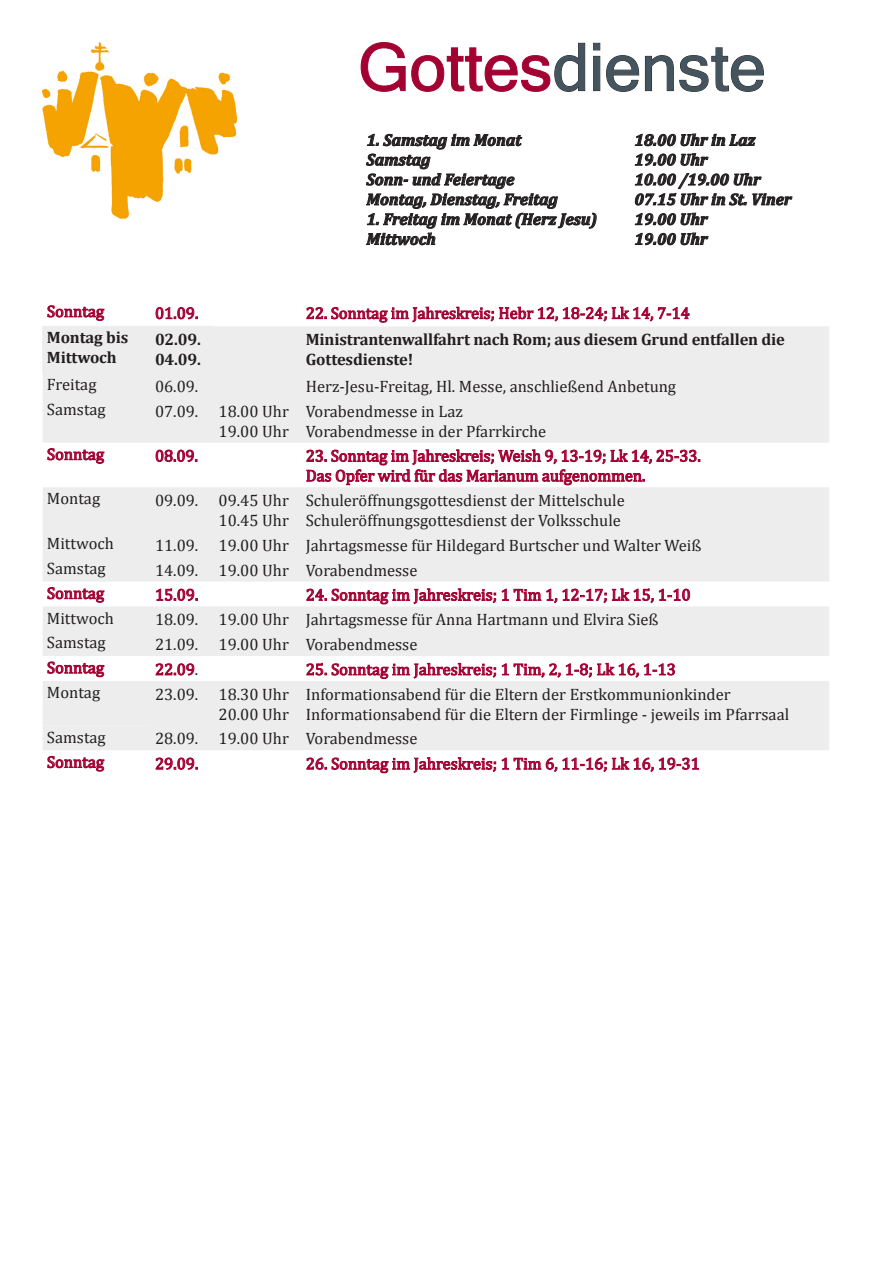
<style>
.page{position:relative;width:893px;height:1263px;background:#fff}
.page>*{position:absolute;margin:0;border:0;box-sizing:border-box;transform-origin:0 0}
.t1{font:66px "Microsoft Sans Serif";color:#45555f}
.t2{font:16.5px "Cambria";color:#231f20}
.t3{font:16.5px/19.8px "Cambria";color:#a40133}
.t4{font:italic 700 16.5px "Cambria";color:#231f20}
.t5{font:700 16.5px/19.8px "Cambria";letter-spacing:-.01em;color:#231f20}
.s1{color:#a40133}
.s2{color:#231f20}
</style>
<div class="page">
<img style="left:43px;top:43px;width:195px;height:176px">
<svg style="left:360px;top:42px;width:225px;height:50px"></svg>
<svg style="left:593px;top:43px;width:7px;height:48px"></svg>
<svg style="left:606px;top:55px;width:33px;height:37px"></svg>
<svg style="left:645px;top:47px;width:119px;height:45px"></svg>
<svg style="left:366px;top:133px;width:231px;height:113px"></svg>
<svg style="left:634px;top:133px;width:159px;height:113px"></svg>
<svg style="left:149px;top:326px;width:680px;height:330px;background:#eeefee"></svg>
<svg style="left:43px;top:662px;width:786px;height:108px;fill:#ecedec"></svg>
<hr style="left:42px;top:327px;width:1px;height:46px;background:#ecedec">
<hr style="left:149px;top:327px;width:1px;height:46px;background:#ecedec">
<hr style="left:149px;top:326px;width:64px;height:1px;background:#ecedec">
<hr style="left:212px;top:327px;width:1px;height:46px;background:#ecedec">
<hr style="left:149px;top:373px;width:64px;height:1px;background:#ecedec">
<svg style="left:155px;top:307px;width:43px;height:13px"></svg>
<svg style="left:306px;top:306px;width:384px;height:17px"></svg>
<svg style="left:155px;top:449px;width:42px;height:14px"></svg>
<svg style="left:306px;top:449px;width:394px;height:37px"></svg>
<svg style="left:155px;top:588px;width:43px;height:14px"></svg>
<svg style="left:306px;top:588px;width:384px;height:17px"></svg>
<svg style="left:43px;top:305px;width:106px;height:420px"></svg>
<svg style="left:155px;top:663px;width:40px;height:13px"></svg>
<svg style="left:306px;top:663px;width:369px;height:16px"></svg>
<svg style="left:47px;top:755px;width:58px;height:17px"></svg>
<svg style="left:155px;top:757px;width:43px;height:13px"></svg>
<svg style="left:306px;top:757px;width:393px;height:17px"></svg>
<h1 class="t1" style="left:358px;top:24px;width:409px"><span class="s1">Gottes</span>dienste</h1>
<p class="t4" style="left:367px;top:128px;width:156px">1. Samstag im Monat</p>
<p class="t4" style="left:634px;top:128px;width:122px">18.00 Uhr in Laz</p>
<p class="t4" style="left:367px;top:148px;width:65px">Samstag</p>
<p class="t4" style="left:634px;top:148px;width:75px">19.00 Uhr</p>
<p class="t4" style="left:367px;top:168px;width:149px">Sonn- und Feiertage</p>
<p class="t4" style="left:634px;top:168px;width:128px">10.00 /19.00 Uhr</p>
<p class="t4" style="left:367px;top:188px;width:193px">Montag, Dienstag, Freitag</p>
<p class="t4" style="left:634px;top:188px;width:158px">07.15 Uhr in St. Viner</p>
<p class="t4" style="left:367px;top:207px;width:232px">1. Freitag im Monat (Herz Jesu)</p>
<p class="t4" style="left:634px;top:207px;width:75px">19.00 Uhr</p>
<p class="t4" style="left:367px;top:227px;width:71px">Mittwoch</p>
<p class="t4" style="left:634px;top:227px;width:75px">19.00 Uhr</p>
<p class="t3" style="left:47px;top:301px;width:59px">Sonntag</p>
<p class="t3" style="left:155px;top:303px;width:45px">01.09.</p>
<p class="t3" style="left:306px;top:303px;width:385px">22. Sonntag im Jahreskreis; Hebr 12, 18-24; Lk 14, 7-14</p>
<p class="t5" style="left:47px;top:327px;width:83px">Montag bis<br>Mittwoch</p>
<p class="t5" style="left:155px;top:329px;width:47px">02.09.</p>
<p class="t5" style="left:306px;top:329px;width:481px">Ministrantenwallfahrt nach Rom; aus diesem Grund entfallen die<br>Gottesdienste!</p>
<p class="t5" style="left:155px;top:349px;width:47px">04.09.</p>
<p class="t2" style="left:47px;top:375px;width:51px">Freitag</p>
<p class="t2" style="left:155px;top:377px;width:45px">06.09.</p>
<p class="t2" style="left:306px;top:377px;width:372px">Herz-Jesu-Freitag, Hl. Messe, anschließend Anbetung</p>
<p class="t2" style="left:47px;top:400px;width:60px">Samstag</p>
<p class="t2" style="left:155px;top:401px;width:45px">07.09.</p>
<p class="t2" style="left:219px;top:401px;width:72px">18.00 Uhr</p>
<p class="t2" style="left:219px;top:421px;width:72px">19.00 Uhr</p>
<p class="t2" style="left:306px;top:401px;width:159px">Vorabendmesse in Laz</p>
<p class="t2" style="left:306px;top:421px;width:242px">Vorabendmesse in der Pfarrkirche</p>
<p class="t3" style="left:47px;top:444px;width:59px">Sonntag</p>
<p class="t3" style="left:155px;top:446px;width:44px">08.09.</p>
<p class="t3" style="left:306px;top:446px;width:397px">23. Sonntag im Jahreskreis; Weish 9, 13-19; Lk 14, 25-33.<br>Das Opfer wird für das Marianum aufgenommen.</p>
<p class="t2" style="left:47px;top:489px;width:55px">Montag</p>
<p class="t2" style="left:155px;top:491px;width:45px">09.09.</p>
<p class="t2" style="left:219px;top:491px;width:72px">09.45 Uhr</p>
<p class="t2" style="left:219px;top:511px;width:72px">10.45 Uhr</p>
<p class="t2" style="left:306px;top:491px;width:321px">Schuleröffnungsgottesdienst der Mittelschule</p>
<p class="t2" style="left:306px;top:511px;width:317px">Schuleröffnungsgottesdienst der Volksschule</p>
<p class="t2" style="left:47px;top:534px;width:68px">Mittwoch</p>
<p class="t2" style="left:155px;top:535px;width:45px">11.09.</p>
<p class="t2" style="left:219px;top:535px;width:72px">19.00 Uhr</p>
<p class="t2" style="left:306px;top:535px;width:397px">Jahrtagsmesse für Hildegard Burtscher und Walter Weiß</p>
<p class="t2" style="left:47px;top:558px;width:60px">Samstag</p>
<p class="t2" style="left:155px;top:560px;width:45px">14.09.</p>
<p class="t2" style="left:219px;top:560px;width:72px">19.00 Uhr</p>
<p class="t2" style="left:306px;top:560px;width:113px">Vorabendmesse</p>
<p class="t3" style="left:47px;top:583px;width:59px">Sonntag</p>
<p class="t3" style="left:155px;top:585px;width:45px">15.09.</p>
<p class="t3" style="left:306px;top:585px;width:386px">24. Sonntag im Jahreskreis; 1 Tim 1, 12-17; Lk 15, 1-10</p>
<p class="t2" style="left:47px;top:608px;width:68px">Mittwoch</p>
<p class="t2" style="left:155px;top:610px;width:45px">18.09.</p>
<p class="t2" style="left:219px;top:610px;width:72px">19.00 Uhr</p>
<p class="t2" style="left:306px;top:610px;width:354px">Jahrtagsmesse für Anna Hartmann und Elvira Sieß</p>
<p class="t2" style="left:47px;top:633px;width:60px">Samstag</p>
<p class="t2" style="left:155px;top:635px;width:45px">21.09.</p>
<p class="t2" style="left:219px;top:635px;width:72px">19.00 Uhr</p>
<p class="t2" style="left:306px;top:635px;width:113px">Vorabendmesse</p>
<p class="t3" style="left:47px;top:658px;width:59px">Sonntag</p>
<p class="t3" style="left:155px;top:659px;width:45px">22.09<span class="s2">.</span></p>
<p class="t3" style="left:306px;top:659px;width:372px">25. Sonntag im Jahreskreis; 1 Tim, 2, 1-8; Lk 16, 1-13</p>
<p class="t2" style="left:47px;top:683px;width:55px">Montag</p>
<p class="t2" style="left:155px;top:684px;width:45px">23.09.</p>
<p class="t2" style="left:219px;top:684px;width:72px">18.30 Uhr</p>
<p class="t2" style="left:219px;top:704px;width:72px">20.00 Uhr</p>
<p class="t2" style="left:306px;top:684px;width:426px">Informationsabend für die Eltern der Erstkommunionkinder</p>
<p class="t2" style="left:306px;top:704px;width:485px">Informationsabend für die Eltern der Firmlinge - jeweils im Pfarrsaal</p>
<p class="t2" style="left:47px;top:727px;width:60px">Samstag</p>
<p class="t2" style="left:155px;top:729px;width:45px">28.09.</p>
<p class="t2" style="left:219px;top:729px;width:72px">19.00 Uhr</p>
<p class="t2" style="left:306px;top:729px;width:113px">Vorabendmesse</p>
<p class="t3" style="left:47px;top:752px;width:59px">Sonntag</p>
<p class="t3" style="left:155px;top:754px;width:45px">29.09.</p>
<p class="t3" style="left:306px;top:754px;width:396px">26. Sonntag im Jahreskreis; 1 Tim 6, 11-16; Lk 16, 19-31</p>
</div>
